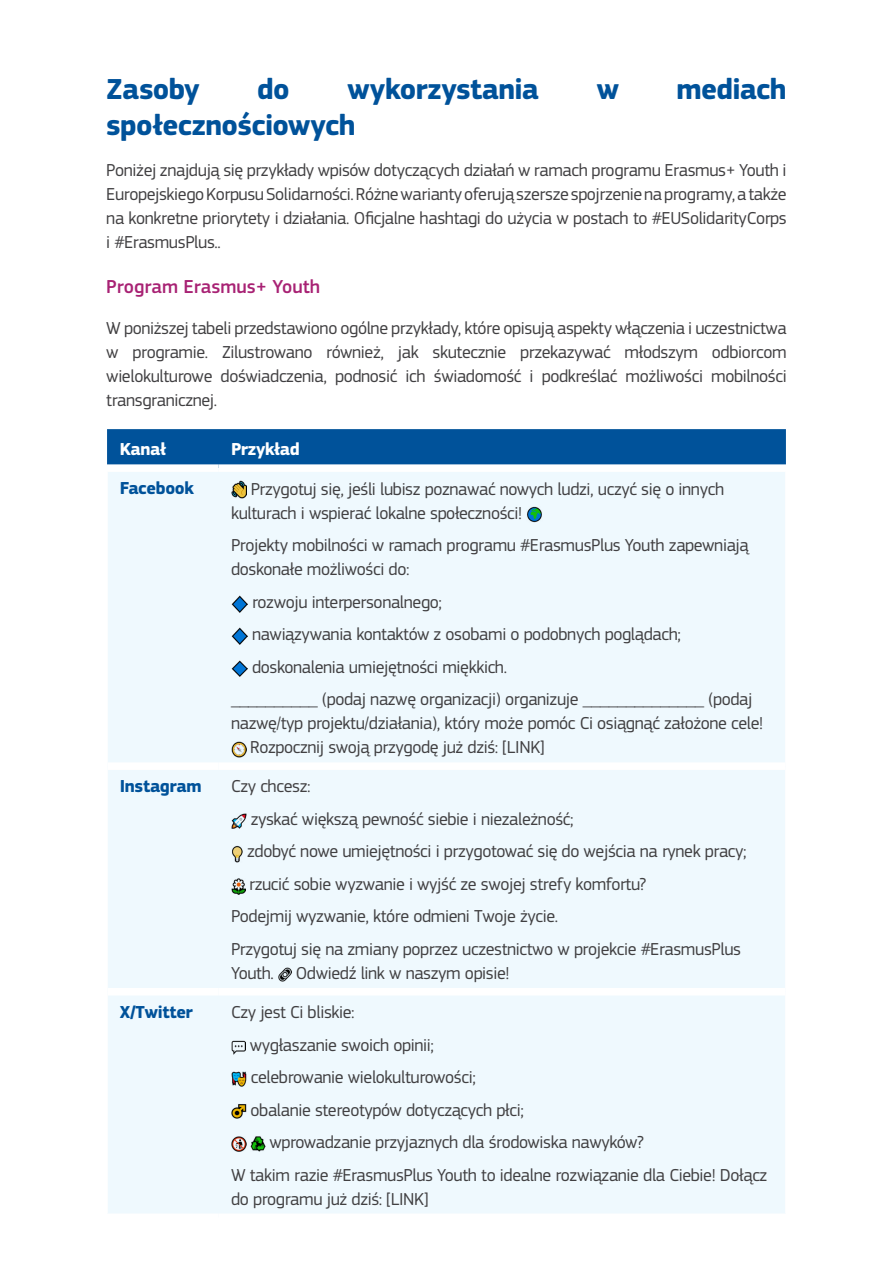
<style>
.page{position:relative;width:893px;height:1263px;background:#fff}
.page>*{position:absolute;margin:0;border:0;box-sizing:border-box;transform-origin:0 0}
.Heading_Preface__H1{font:700 30px "EC Square Sans Pro";letter-spacing:-.02em;color:#00529a}
.Heading_Purple__H2{font:500 19.5px "EC Square Sans Pro";color:#a82274}
.Body_Copy_Normal_80__Black__P{font:18px/24px "EC Square Sans Pro";letter-spacing:-.02em;color:#414042}
.Table_section_heading{font:700 18px "EC Square Sans Pro";letter-spacing:-.02em;color:#00529a}
.Table_heading{font:700 18px "EC Square Sans Pro";letter-spacing:-.02em;color:#fff}
</style>
<div class="page">
<div style="left:107px;top:429px;width:679px;height:35px;background:#00529a"></div>
<div style="left:108px;top:472px;width:677px;height:741px;background:#eff9fe"></div>
<div style="left:108px;top:762px;width:110px;height:8px;background:#fff"></div>
<div style="left:218px;top:762px;width:567px;height:8px;background:#fff"></div>
<div style="left:108px;top:988px;width:110px;height:7px;background:#fff"></div>
<div style="left:218px;top:988px;width:567px;height:7px;background:#fff"></div>
<img style="left:231px;top:481px;width:16px;height:17px">
<img style="left:526px;top:506px;width:16px;height:16px">
<img style="left:231px;top:596px;width:17px;height:16px">
<img style="left:231px;top:628px;width:17px;height:16px">
<img style="left:231px;top:660px;width:17px;height:17px">
<img style="left:231px;top:742px;width:15px;height:15px">
<img style="left:231px;top:813px;width:16px;height:15px">
<img style="left:231px;top:846px;width:12px;height:16px">
<img style="left:231px;top:879px;width:14px;height:15px">
<img style="left:278px;top:968px;width:14px;height:14px">
<img style="left:231px;top:1041px;width:15px;height:13px">
<img style="left:231px;top:1071px;width:16px;height:16px">
<img style="left:231px;top:1103px;width:15px;height:16px">
<img style="left:231px;top:1136px;width:15px;height:15px">
<img style="left:250px;top:1136px;width:15px;height:16px">
<h1 class="Heading_Preface__H1" style="left:106px;top:71px;width:95px">Zasoby</h1>
<h1 class="Heading_Preface__H1" style="left:257px;top:71px;width:34px">do</h1>
<h1 class="Heading_Preface__H1" style="left:347px;top:71px;width:193px">wykorzystania</h1>
<h1 class="Heading_Preface__H1" style="left:596px;top:71px;width:24px">w</h1>
<h1 class="Heading_Preface__H1" style="left:677px;top:71px;width:112px">mediach</h1>
<h1 class="Heading_Preface__H1" style="left:106px;top:107px;width:251px">społecznościowych</h1>
<p class="Body_Copy_Normal_80__Black__P" style="left:106px;top:158px;width:682px;text-align:justify">Poniżej znajdują się przykłady wpisów dotyczących działań w ramach programu Erasmus+ Youth i Europejskiego Korpusu Solidarności. Różne warianty oferują szersze spojrzenie na programy, a także na konkretne priorytety i działania. Oficjalne hashtagi do użycia w postach to #EUSolidarityCorps i #ErasmusPlus..</p>
<h2 class="Heading_Purple__H2" style="left:106px;top:275px;width:215px">Program Erasmus+ Youth</h2>
<p class="Body_Copy_Normal_80__Black__P" style="left:106px;top:316px;width:682px;text-align:justify">W poniższej tabeli przedstawiono ogólne przykłady, które opisują aspekty włączenia i uczestnictwa w programie. Zilustrowano również, jak skutecznie przekazywać młodszym odbiorcom wielokulturowe doświadczenia, podnosić ich świadomość i podkreślać możliwości mobilności transgranicznej.</p>
<p class="Table_heading" style="left:120px;top:439px;width:48px">Kanał</p>
<p class="Table_heading" style="left:231px;top:439px;width:70px">Przykład</p>
<p class="Table_section_heading" style="left:120px;top:478px;width:76px">Facebook</p>
<p class="Body_Copy_Normal_80__Black__P" style="left:231px;top:477px;width:495px;text-indent:20px">Przygotuj się, jeśli lubisz poznawać nowych ludzi, uczyć się o innych kulturach i wspierać lokalne społeczności!</p>
<p class="Body_Copy_Normal_80__Black__P" style="left:231px;top:533px;width:519px">Projekty mobilności w ramach programu #ErasmusPlus Youth zapewniają doskonałe możliwości do:</p>
<p class="Body_Copy_Normal_80__Black__P" style="left:252px;top:590px;width:192px">rozwoju interpersonalnego;</p>
<p class="Body_Copy_Normal_80__Black__P" style="left:252px;top:623px;width:430px">nawiązywania kontaktów z osobami o podobnych poglądach;</p>
<p class="Body_Copy_Normal_80__Black__P" style="left:252px;top:655px;width:257px">doskonalenia umiejętności miękkich.</p>
<p class="Body_Copy_Normal_80__Black__P" style="left:231px;top:688px;width:523px">__________ (podaj nazwę organizacji) organizuje ______________ (podaj</p>
<p class="Body_Copy_Normal_80__Black__P" style="left:231px;top:712px;width:534px">nazwę/typ projektu/działania), który może pomóc Ci osiągnąć założone cele!</p>
<p class="Body_Copy_Normal_80__Black__P" style="left:250px;top:736px;width:296px">Rozpocznij swoją przygodę już dziś: [LINK]</p>
<p class="Table_section_heading" style="left:120px;top:776px;width:83px">Instagram</p>
<p class="Body_Copy_Normal_80__Black__P" style="left:231px;top:775px;width:81px">Czy chcesz:</p>
<p class="Body_Copy_Normal_80__Black__P" style="left:251px;top:807px;width:324px">zyskać większą pewność siebie i niezależność;</p>
<p class="Body_Copy_Normal_80__Black__P" style="left:247px;top:840px;width:501px">zdobyć nowe umiejętności i przygotować się do wejścia na rynek pracy;</p>
<p class="Body_Copy_Normal_80__Black__P" style="left:249px;top:872px;width:399px">rzucić sobie wyzwanie i wyjść ze swojej strefy komfortu?</p>
<p class="Body_Copy_Normal_80__Black__P" style="left:231px;top:905px;width:329px">Podejmij wyzwanie, które odmieni Twoje życie.</p>
<p class="Body_Copy_Normal_80__Black__P" style="left:231px;top:937px;width:511px">Przygotuj się na zmiany poprzez uczestnictwo w projekcie #ErasmusPlus<br>Youth. Odwiedź link w naszym opisie!</p>
<p class="Table_section_heading" style="left:120px;top:1001px;width:75px">X/Twitter</p>
<p class="Body_Copy_Normal_80__Black__P" style="left:231px;top:1000px;width:125px">Czy jest Ci bliskie:</p>
<p class="Body_Copy_Normal_80__Black__P" style="left:250px;top:1033px;width:186px">wygłaszanie swoich opinii;</p>
<p class="Body_Copy_Normal_80__Black__P" style="left:251px;top:1065px;width:226px">celebrowanie wielokulturowości;</p>
<p class="Body_Copy_Normal_80__Black__P" style="left:250px;top:1098px;width:275px">obalanie stereotypów dotyczących płci;</p>
<p class="Body_Copy_Normal_80__Black__P" style="left:269px;top:1130px;width:376px">wprowadzanie przyjaznych dla środowiska nawyków?</p>
<p class="Body_Copy_Normal_80__Black__P" style="left:231px;top:1163px;width:538px">W takim razie #ErasmusPlus Youth to idealne rozwiązanie dla Ciebie! Dołącz do programu już dziś: [LINK]</p>
</div>
